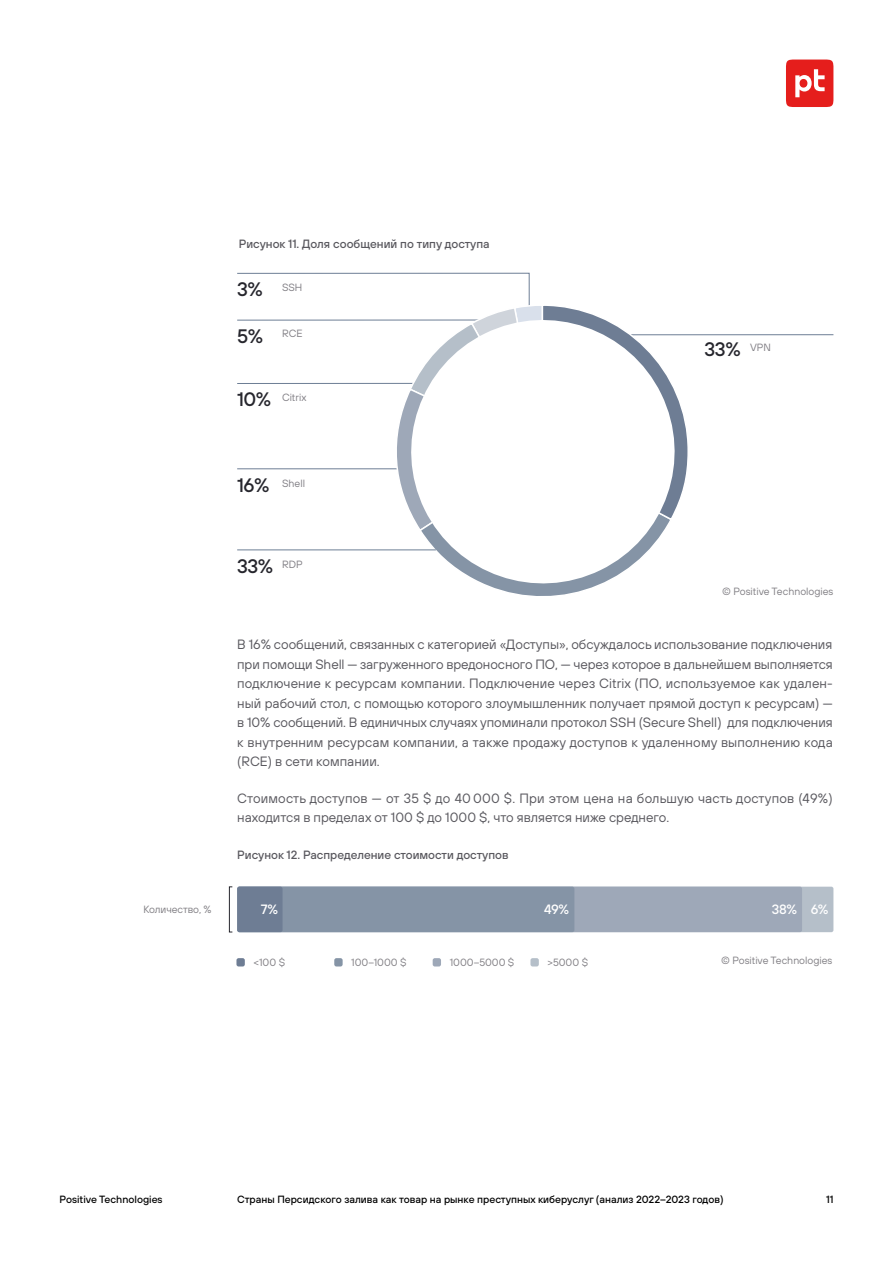
<style>
.page{position:relative;width:893px;height:1263px;background:#fff}
.page>*{position:absolute;margin:0;border:0;box-sizing:border-box;transform-origin:0 0}
.t1{font:500 19.5px "TT Positive";letter-spacing:-.03em;color:#26262d}
.t2{font:13.5px/19.5px "TT Positive";color:#59585e;text-align:justify}
.t3{font:500 13.5px "TT Positive";color:#fff}
.t4{font:500 12px "TT Positive";color:#59585e}
.t5{font:500 10.5px "TT Positive";color:#000}
.t6{font:10.5px "TT Positive";color:#828085}
.t7{font:10.5px "TT Positive";color:#817f85}
</style>
<div class="page">
<svg style="left:786px;top:60px;width:47px;height:47px;background:#e94241"></svg>
<hr style="left:628px;top:334px;width:205px;height:1px;background:#6d7e95">
<svg style="left:237px;top:273px;width:293px;height:277px"></svg>
<svg style="left:393px;top:301px;width:300px;height:295px"></svg>
<hr style="left:237px;top:550px;width:199px;height:1px;background:#6d7e95">
<div style="left:237px;top:887px;width:596px;height:45px;background:#b5bfc9;border-radius:2px"></div>
<div style="left:237px;top:887px;width:565px;height:45px;background:#9ea8b8;border-radius:2px"></div>
<div style="left:237px;top:887px;width:337px;height:45px;background:#8594a6;border-radius:2px"></div>
<div style="left:229px;top:887px;width:4px;height:45px;border:1px solid #26262d"></div>
<div style="left:237px;top:887px;width:46px;height:45px;background:#6e7d94;border-radius:2px"></div>
<div style="left:236px;top:958px;width:9px;height:8px;background:#6e7d94;border-radius:2px"></div>
<div style="left:334px;top:958px;width:9px;height:8px;background:#8594a6;border-radius:2px"></div>
<div style="left:433px;top:958px;width:8px;height:8px;background:#9ea8b8;border-radius:2px"></div>
<div style="left:530px;top:958px;width:9px;height:8px;background:#b5bfc9;border-radius:2px"></div>
<p class="t4" style="left:239px;top:236px;width:253px">Рисунок 11. Доля сообщений по типу доступа</p>
<h1 class="t1" style="left:237px;top:277px;width:27px">3%</h1>
<p class="t7" style="left:282px;top:280px;width:22px">SSH</p>
<h1 class="t1" style="left:237px;top:323px;width:27px">5%</h1>
<p class="t7" style="left:282px;top:327px;width:22px">RCE</p>
<h1 class="t1" style="left:705px;top:337px;width:68px">33% <sup>VPN</sup></h1>
<h1 class="t1" style="left:237px;top:387px;width:35px">10%</h1>
<p class="t7" style="left:282px;top:390px;width:26px">Citrix</p>
<h1 class="t1" style="left:237px;top:473px;width:34px">16%</h1>
<p class="t7" style="left:282px;top:477px;width:24px">Shell</p>
<h1 class="t1" style="left:237px;top:554px;width:38px">33%</h1>
<p class="t7" style="left:282px;top:558px;width:22px">RDP</p>
<p class="t6" style="left:722px;top:584px;width:113px">© Positive Technologies</p>
<p class="t2" style="left:237px;top:635px;width:597px">В 16% сообщений, связанных с категорией «Доступы», обсуждалось использование подключения при помощи Shell — загруженного вредоносного ПО, — через которое в дальнейшем выполняется подключение к ресурсам компании. Подключение через Citrix (ПО, используемое как удален&shy;ный рабочий стол, с помощью которого злоумышленник получает прямой доступ к ресурсам) — в 10% сообщений. В единичных случаях упоминали протокол SSH (Secure Shell) для подключения к внутренним ресурсам компании, а также продажу доступов к удаленному выполнению кода (RCE) в сети компании.</p>
<p class="t2" style="left:237px;top:788px;width:597px">Стоимость доступов — от 35 $ до 40000 $. При этом цена на большую часть доступов (49%) находится в пределах от 100 $ до 1000 $, что является ниже среднего.</p>
<p class="t4" style="left:237px;top:847px;width:273px">Рисунок 12. Распределение стоимости доступов</p>
<p class="t6" style="left:143px;top:903px;width:70px">Количество, %</p>
<p class="t3" style="left:261px;top:901px;width:19px">7%</p>
<p class="t3" style="left:544px;top:901px;width:26px">49%</p>
<p class="t3" style="left:772px;top:901px;width:58px">38% 6%</p>
<p class="t6" style="left:253px;top:955px;width:33px">&lt;100 $</p>
<p class="t6" style="left:351px;top:955px;width:57px">100–1000 $</p>
<p class="t6" style="left:450px;top:955px;width:66px">1000–5000 $</p>
<p class="t6" style="left:547px;top:955px;width:42px">&gt;5000 $</p>
<p class="t6" style="left:721px;top:954px;width:113px">© Positive Technologies</p>
<p class="t5" style="left:60px;top:1193px;width:105px">Positive Technologies</p>
<p class="t5" style="left:237px;top:1193px;width:488px">Страны Персидского залива как товар на рынке преступных киберуслуг (анализ 2022–2023 годов)</p>
<p class="t5" style="left:826px;top:1193px;width:9px">11</p>
</div>
